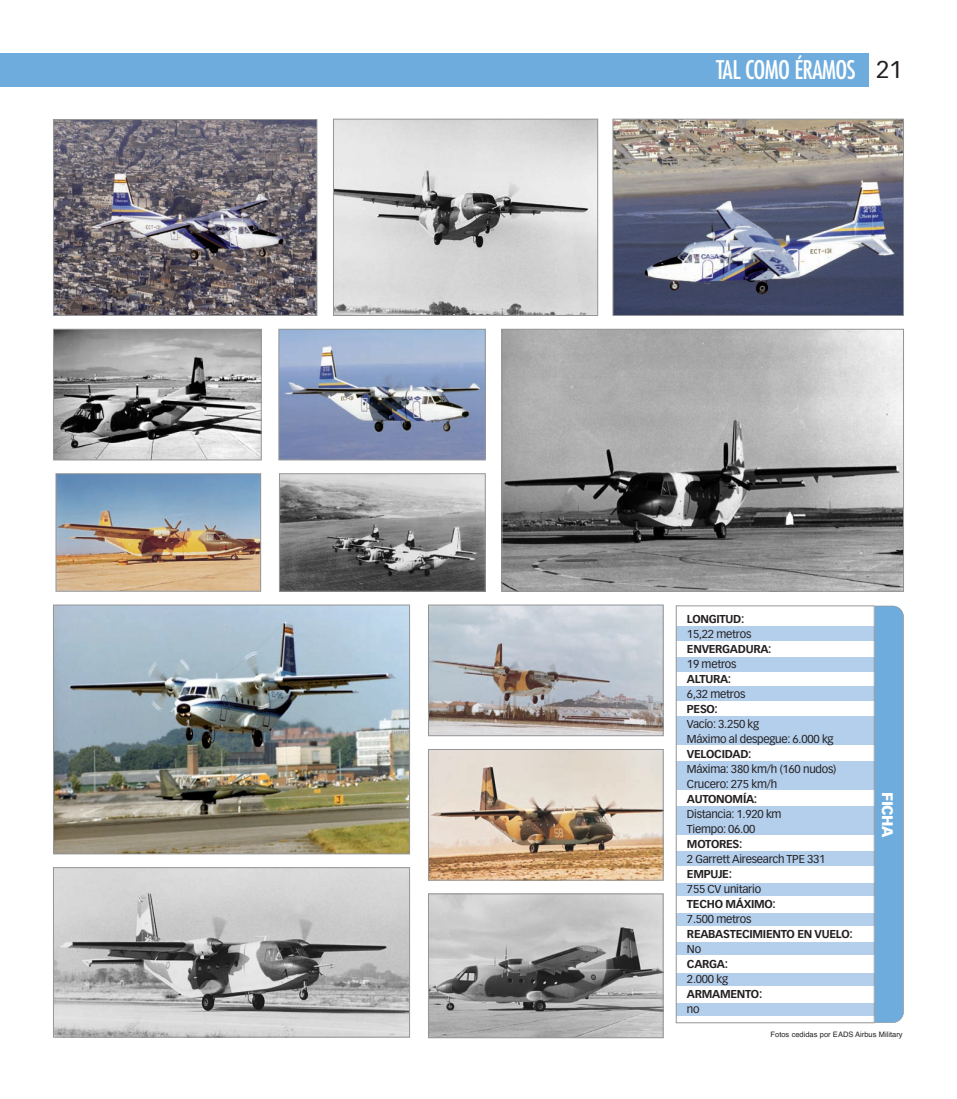
<style>
.page{position:relative;width:957px;height:1099px;background:#fff}
.page>*{position:absolute;margin:0;border:0;box-sizing:border-box;transform-origin:0 0}
.t1{font:condensed 25px "Futura";letter-spacing:-.025em;color:#fff}
.t2{font:900 15px "Vectora LH";letter-spacing:-.025em;color:#fff}
.t3{font:11.25px/15px "Vectora LH";letter-spacing:-.02em;color:#231f20}
.t4{font:7.5px "Helvetica";color:#231f20}
.s1{font-family:"Vectora LH";font-stretch:normal;font-size:23.75px;color:#231f20}
.s2{font-weight:700}
</style>
<div class="page">
<svg style="left:874px;top:605px;width:30px;height:417px"></svg>
<div style="left:0;top:53px;width:868px;height:33px;background:#6eacdd"></div>
<img style="left:335px;top:121px;width:261px;height:193px">
<div style="left:333px;top:119px;width:265px;height:197px;border:1px solid #939598"></div>
<img style="left:55px;top:606px;width:353px;height:246px">
<div style="left:53px;top:604px;width:357px;height:250px;border:1px solid #939598"></div>
<img style="left:55px;top:331px;width:204px;height:127px">
<div style="left:53px;top:329px;width:208px;height:131px;border:1px solid #939598"></div>
<img style="left:280px;top:331px;width:203px;height:127px">
<div style="left:278px;top:329px;width:207px;height:131px;border:1px solid #939598"></div>
<img style="left:503px;top:331px;width:399px;height:258px">
<div style="left:501px;top:329px;width:403px;height:262px;border:1px solid #939598"></div>
<img style="left:58px;top:475px;width:201px;height:114px">
<div style="left:56px;top:473px;width:205px;height:118px;border:1px solid #939598"></div>
<img style="left:614px;top:121px;width:288px;height:193px">
<div style="left:612px;top:119px;width:292px;height:197px;border:1px solid #939598"></div>
<img style="left:430px;top:895px;width:231px;height:141px">
<div style="left:428px;top:893px;width:235px;height:145px;border:1px solid #939598"></div>
<img style="left:55px;top:869px;width:353px;height:166px">
<div style="left:53px;top:867px;width:357px;height:170px;border:1px solid #939598"></div>
<img style="left:281px;top:475px;width:202px;height:114px">
<div style="left:279px;top:473px;width:206px;height:118px;border:1px solid #939598"></div>
<img style="left:430px;top:751px;width:231px;height:127px">
<div style="left:428px;top:749px;width:235px;height:131px;border:1px solid #939598"></div>
<img style="left:55px;top:121px;width:260px;height:193px">
<div style="left:53px;top:119px;width:264px;height:197px;border:1px solid #939598"></div>
<img style="left:430px;top:606px;width:231px;height:128px">
<div style="left:428px;top:604px;width:235px;height:132px;border:1px solid #939598"></div>
<div style="left:676px;top:1002px;width:198px;height:13px;background:#b4cfec"></div>
<div style="left:676px;top:972px;width:198px;height:13px;background:#b4cfec"></div>
<div style="left:676px;top:941px;width:198px;height:13px;background:#b4cfec"></div>
<div style="left:676px;top:912px;width:198px;height:13px;background:#b4cfec"></div>
<div style="left:676px;top:882px;width:198px;height:13px;background:#b4cfec"></div>
<div style="left:676px;top:851px;width:198px;height:15px;background:#b4cfec"></div>
<div style="left:676px;top:716px;width:198px;height:29px;background:#b4cfec"></div>
<div style="left:676px;top:761px;width:198px;height:29px;background:#b4cfec"></div>
<div style="left:676px;top:805px;width:199px;height:29px;background:#b4cfec"></div>
<div style="left:676px;top:686px;width:198px;height:14px;background:#b4cfec"></div>
<div style="left:676px;top:657px;width:198px;height:14px;background:#b4cfec"></div>
<div style="left:676px;top:626px;width:198px;height:14px;background:#b4cfec"></div>
<div style="left:676px;top:605px;width:198px;height:418px;border:1px solid #939598"></div>
<p class="t1" style="left:716px;top:58px;width:188px">TAL COMO ÉRAMOS <span class="s1">21</span></p>
<p class="t3" style="left:687px;top:612px;width:167px"><span class="s2">LONGITUD:<br></span>15,22 metros<br><span class="s2">ENVERGADURA:<br></span>19 metros<br><span class="s2">ALTURA:<br></span>6,32 metros<br><span class="s2">PESO:<br></span>Vacío: 3.250 kg<br>Máximo al despegue: 6.000 kg<br><span class="s2">VELOCIDAD:<br></span>Máxima: 380 km/h (160 nudos)<br>Crucero: 275 km/h<br><span class="s2">AUTONOMÍA:<br></span>Distancia: 1.920 km<br>Tiempo: 06.00<br><span class="s2">MOTORES:<br></span>2 Garrett Airesearch TPE 331<br><span class="s2">EMPUJE:<br></span>755 CV unitario<br><span class="s2">TECHO MÁXIMO:<br></span>7.500 metros<br><span class="s2">REABASTECIMIENTO EN VUELO:<br></span>No<br><span class="s2">CARGA:<br></span>2.000 kg<br><span class="s2">ARMAMENTO:<br></span>no</p>
<p class="t4" style="left:770px;top:1032px;width:133px">Fotos cedidas por EADS Airbus Military</p>
<p class="t2" style="left:894px;top:791px;width:48px;rotate:90deg">FICHA</p>
</div>
